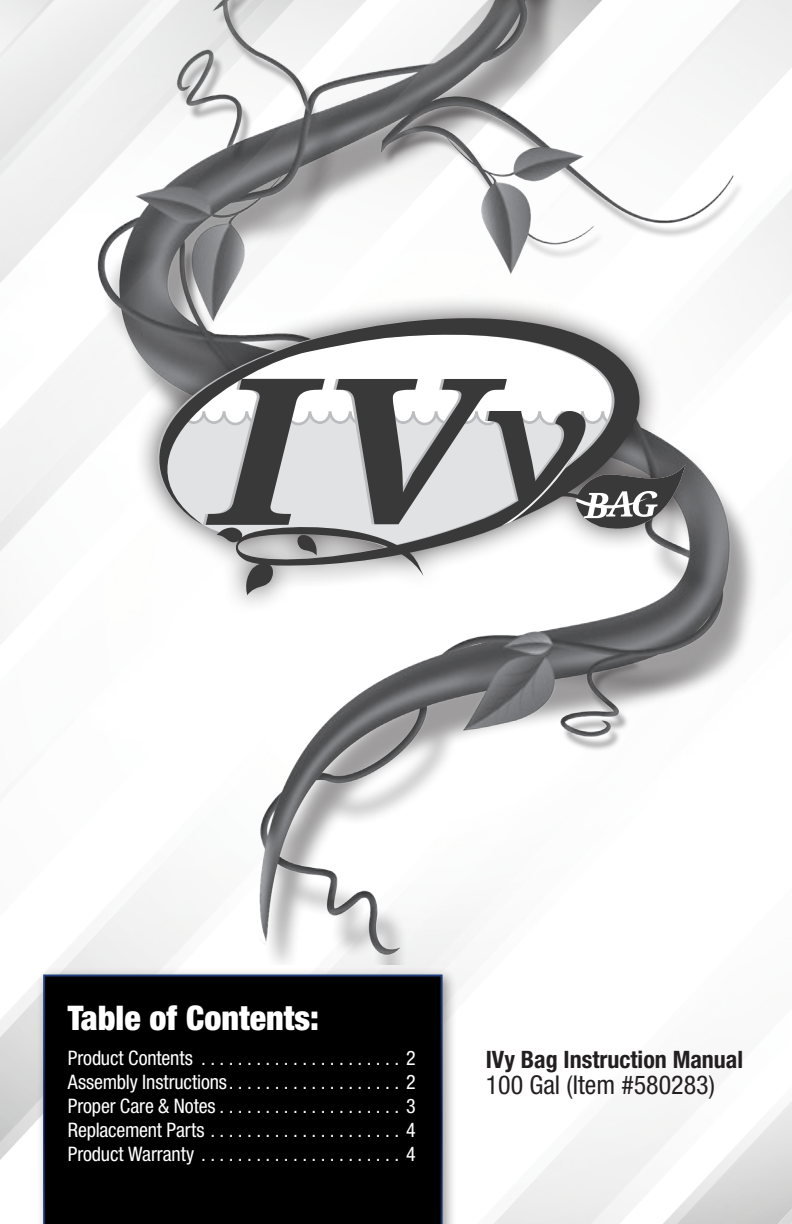
<style>
.page{position:relative;width:792px;height:1224px;background:#fff}
.page>*{position:absolute;margin:0;border:0;box-sizing:border-box;transform-origin:0 0}
.t1{font:900 condensed 34px "Helvetica Neue LT Pro";color:#fff}
.t2{font:condensed 26px "Helvetica Neue LT Pro";color:#231f20}
.t3{font:700 condensed 24px "Helvetica Neue LT Pro";color:#231f20}
.t4{font:condensed 20px/24px "Helvetica Neue LT Pro";letter-spacing:-.005em;color:#fff;text-align:justify}
</style>
<div class="page">
<img style="left:0;top:0;width:792px;height:1224px">
<div style="left:36px;top:967px;width:421px;height:257px;background:#231f20;opacity:.45"></div>
<div style="left:42px;top:974px;width:402px;height:250px;background:#000"></div>
<div style="left:133px;top:294px;width:574px;height:322px;background:#231f20;opacity:.75"></div>
<svg style="left:243px;top:576px;width:31px;height:19px"></svg>
<svg style="left:130px;top:317px;width:510px;height:259px"></svg>
<svg style="left:172px;top:379px;width:513px;height:176px"></svg>
<p class="t1" style="left:68px;top:997px;width:253px">Table of Contents:</p>
<p class="t4" style="left:68px;top:1046px;width:350px">Product Contents . . . . . . . . . . . . . . . . . . . . . . 2<br>Assembly Instructions . . . . . . . . . . . . . . . . . . . 2<br>Proper Care &amp; Notes . . . . . . . . . . . . . . . . . . . . 3</p>
<p class="t4" style="left:68px;top:1118px;width:349px">Replacement Parts . . . . . . . . . . . . . . . . . . . . . 4</p>
<p class="t4" style="left:68px;top:1142px;width:349px">Product Warranty . . . . . . . . . . . . . . . . . . . . . . 4</p>
<p class="t3" style="left:486px;top:1045px;width:259px">IVy Bag Instruction Manual</p>
<p class="t2" style="left:486px;top:1070px;width:231px">100 Gal (Item #580283)</p>
</div>
